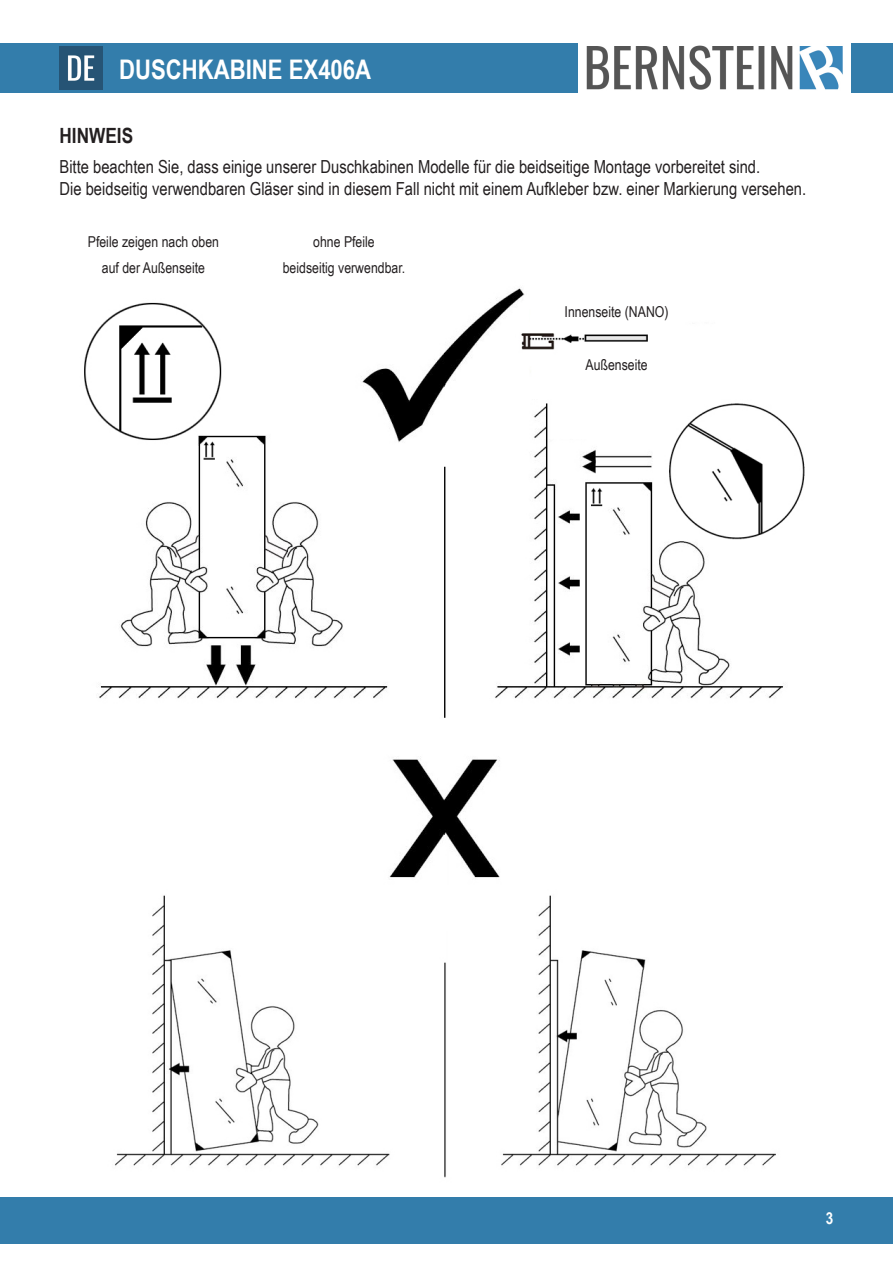
<style>
.page{position:relative;width:893px;height:1263px;background:#fff}
.page>*{position:absolute;margin:0;border:0;box-sizing:border-box;transform-origin:0 0}
.t1{font:700 27px "Arial Narrow";color:#fff}
.Überschrift{font:700 21px "Arial Narrow";color:#231f20}
.Überschrift-2{font:18px/21.6px "Arial Narrow";color:#231f20}
.t2{font:700 16.5px "Arial Narrow";color:#fff}
.Fließtext{font:15px "Arial Narrow";color:#231f20}
</style>
<div class="page">
<div style="left:0;top:43px;width:893px;height:50px;background:#337dab"></div>
<div style="left:0;top:1197px;width:893px;height:47px;background:#337dab"></div>
<img style="left:578px;top:43px;width:272px;height:50px">
<img style="left:60px;top:47px;width:42px;height:42px">
<img style="left:84px;top:288px;width:721px;height:890px">
<h1 class="t1" style="left:119px;top:49px;width:254px">DUSCHKABINE EX406A</h1>
<p class="Überschrift" style="left:60px;top:120px;width:75px">HINWEIS</p>
<p class="Überschrift-2" style="left:60px;top:155px;width:748px">Bitte beachten Sie, dass einige unserer Duschkabinen Modelle für die beidseitige Montage vorbereitet sind.<br>Die beidseitig verwendbaren Gläser sind in diesem Fall nicht mit einem Aufkleber bzw. einer Markierung versehen.</p>
<p class="Fließtext" style="left:88px;top:230px;width:133px">Pfeile zeigen nach oben</p>
<p class="Fließtext" style="left:102px;top:257px;width:105px">auf der Außenseite</p>
<p class="Fließtext" style="left:313px;top:230px;width:63px">ohne Pfeile</p>
<p class="Fließtext" style="left:283px;top:257px;width:124px">beidseitig verwendbar.</p>
<p class="Fließtext" style="left:565px;top:301px;width:105px">Innenseite (NANO)</p>
<p class="Fließtext" style="left:585px;top:354px;width:64px">Außenseite</p>
<p class="t2" style="left:826px;top:1206px;width:9px">3</p>
</div>
